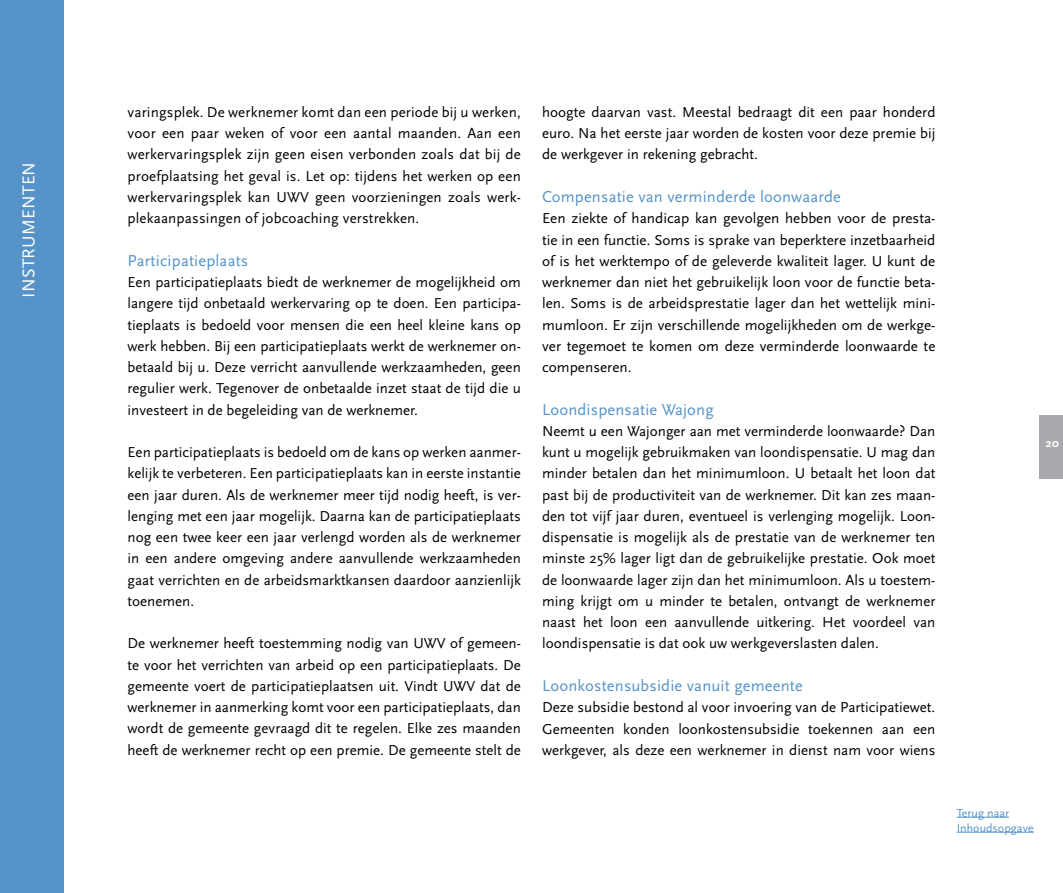
<style>
.page{position:relative;width:1063px;height:893px;background:#fff}
.page>*{position:absolute;margin:0;border:0;box-sizing:border-box;transform-origin:0 0}
.t1{font:18px "Scala Sans";color:#fff}
.t2{font:16.5px "Scala Sans";letter-spacing:.01em;color:#5693c8}
.t3{font:15px/21.3px "Scala Sans";color:#000;text-align:justify}
.t4{font:12px/15px "Scala Sans";color:#5693c8}
.t5{font:700 12px "Scala Sans";color:#fff}
</style>
<div class="page">
<div style="left:1040px;top:415px;width:23px;height:63px;background:#a7a9ac"></div>
<div style="left:0;top:0;width:64px;height:893px;background:#5693c8"></div>
<hr style="left:957px;top:817px;width:52px;height:1px;background:#5693c8">
<hr style="left:957px;top:832px;width:77px;height:1px;background:#5693c8">
<p class="t1" style="left:19px;top:298px;width:133px;rotate:-90deg">INSTRUMENTEN</p>
<p class="t3" style="left:128px;top:102px;width:395px">varingsplek. De werknemer komt dan een periode bij u werken, voor een paar weken of voor een aantal maanden. Aan een werkervaringsplek zijn geen eisen verbonden zoals dat bij de proefplaatsing het geval is. Let op: tijdens het werken op een werkervaringsplek kan UWV geen voorzieningen zoals werk&shy;plekaanpassingen of jobcoaching verstrekken.</p>
<p class="t2" style="left:128px;top:251px;width:122px">Participatieplaats</p>
<p class="t3" style="left:128px;top:272px;width:395px">Een participatieplaats biedt de werknemer de mogelijkheid om langere tijd onbetaald werkervaring op te doen. Een participa&shy;tieplaats is bedoeld voor mensen die een heel kleine kans op werk hebben. Bij een participatieplaats werkt de werknemer on&shy;betaald bij u. Deze verricht aanvullende werkzaamheden, geen regulier werk. Tegenover de onbetaalde inzet staat de tijd die u investeert in de begeleiding van de werknemer.</p>
<p class="t3" style="left:128px;top:442px;width:395px">Een participatieplaats is bedoeld om de kans op werken aanmer&shy;kelijk te verbeteren. Een participatieplaats kan in eerste instantie een jaar duren. Als de werknemer meer tijd nodig heeft, is ver&shy;lenging met een jaar mogelijk. Daarna kan de participatieplaats nog een twee keer een jaar verlengd worden als de werknemer in een andere omgeving andere aanvullende werkzaamheden gaat verrichten en de arbeidsmarktkansen daardoor aanzienlijk toenemen.</p>
<p class="t3" style="left:128px;top:633px;width:395px">De werknemer heeft toestemming nodig van UWV of gemeen&shy;te voor het verrichten van arbeid op een participatieplaats. De gemeente voert de participatieplaatsen uit. Vindt UWV dat de werknemer in aanmerking komt voor een participatieplaats, dan wordt de gemeente gevraagd dit te regelen. E lke zes maanden heeft de werknemer recht op een premie. De gemeente stelt de</p>
<p class="t3" style="left:542px;top:102px;width:395px">hoogte daarvan vast. Meestal bedraagt dit een paar honderd euro. N a het eerste jaar worden de kosten voor deze premie bij de werkgever in rekening gebracht.</p>
<p class="t2" style="left:542px;top:188px;width:300px">Compensatie van verminderde loonwaarde</p>
<p class="t3" style="left:542px;top:208px;width:395px">Een ziekte of handicap kan gevolgen hebben voor de presta&shy;tie in een functie. Soms is sprake van beperktere inzetbaarheid of is het werktempo of de geleverde kwaliteit lager. U kunt de werknemer dan niet het gebruikelijk loon voor de functie beta&shy;len. Soms is de arbeidsprestatie lager dan het wettelijk mini&shy;mumloon. Er zijn verschillende mogelijkheden om de werkge&shy;ver tegemoet te komen om deze verminderde loonwaarde te compenseren.</p>
<p class="t2" style="left:542px;top:400px;width:173px">Loondispensatie Wajong</p>
<p class="t3" style="left:542px;top:421px;width:395px">Neemt u een Wajonger aan met verminderde loonwaarde? Dan kunt u mogelijk gebruikmaken van loondispensatie. U mag dan minder betalen dan het minimumloon. U betaalt het loon dat past bij de productiviteit van de werknemer. Dit kan zes maan&shy;den tot vijf jaar duren, eventueel is verlenging mogelijk. Loon&shy;dispensatie is mogelijk als de prestatie van de werknemer ten minste 25% lager ligt dan de gebruikelijke prestatie. Ook moet de loonwaarde lager zijn dan het minimumloon. Als u toestem&shy;ming krijgt om u minder te betalen, ontvangt de werknemer naast het loon een aanvullende uitkering. H et voordeel van loondispensatie is dat ook uw werkgeverslasten dalen.</p>
<p class="t2" style="left:542px;top:677px;width:262px">Loonkostensubsidie vanuit gemeente</p>
<p class="t3" style="left:542px;top:697px;width:395px">Deze subsidie bestond al voor invoering van de Participatiewet.<br>Gemeenten konden loonkostensubsidie toekennen aan een werkgever, als deze een werknemer in dienst nam voor wiens</p>
<p class="t5" style="left:1046px;top:436px;width:15px">20</p>
<p class="t4" style="left:957px;top:806px;width:78px">Terug naar<br>I nhoudsopgave</p>
</div>
